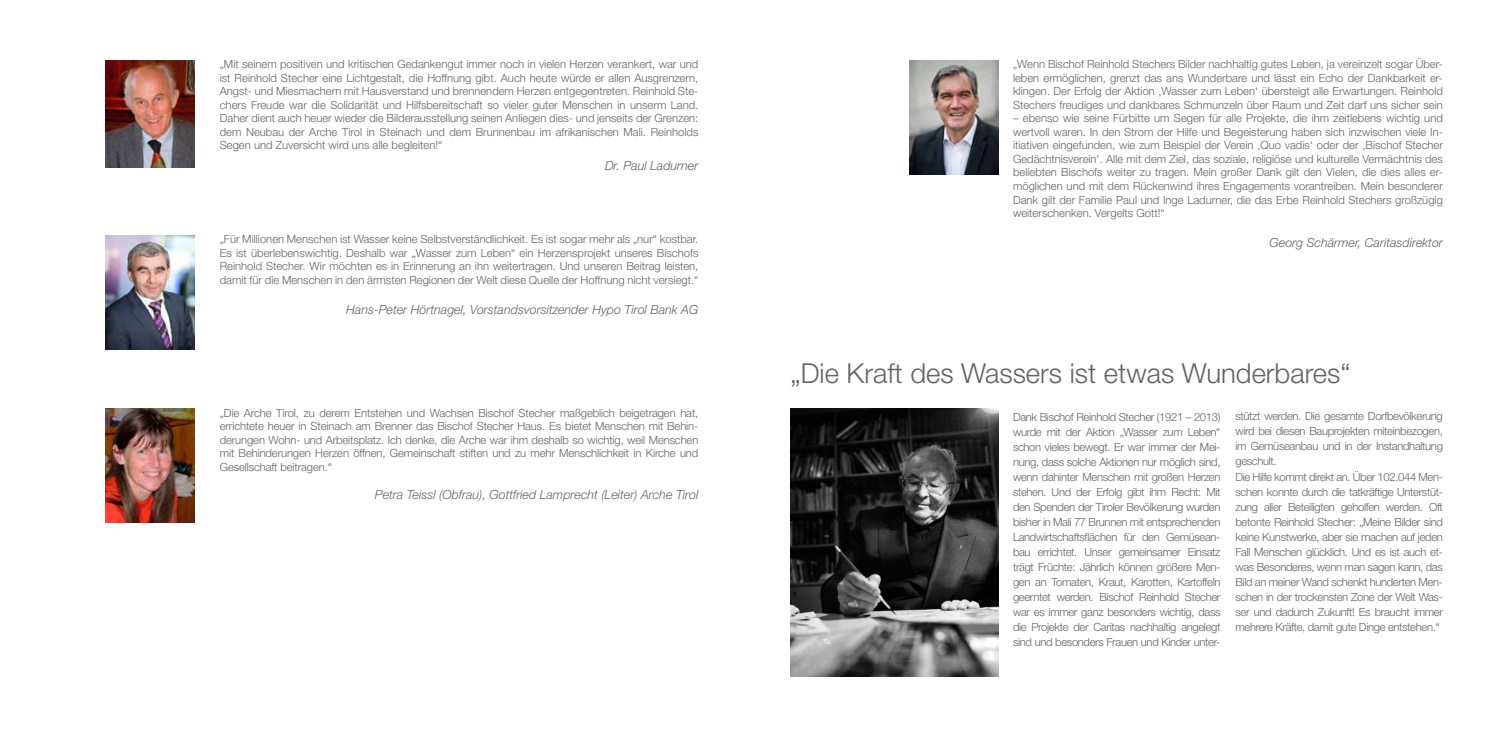
<style>
.page{position:relative;width:1489px;height:745px;background:#fff}
.page>*{position:absolute;margin:0;border:0;box-sizing:border-box;transform-origin:0 0}
.t1{font:300 27.5px "Helvetica Neue LT Std";color:#646363}
.t2{font:italic 300 12.5px "Helvetica Neue LT Std";color:#646363}
.t3{font:300 11.25px/15px "Helvetica Neue LT Std";letter-spacing:-.03em;color:#646363;text-align:justify}
</style>
<div class="page">
<img style="left:105px;top:235px;width:89px;height:114px">
<img style="left:105px;top:408px;width:89px;height:114px">
<img style="left:105px;top:60px;width:89px;height:107px">
<img style="left:909px;top:60px;width:88px;height:114px">
<img style="left:790px;top:408px;width:207px;height:268px">
<p class="t3" style="left:220px;top:57px;width:480px;line-height:13.5px">„Mit seinem positiven und kritischen Gedankengut immer noch in vielen Herzen verankert, war und ist Reinhold Stecher eine Lichtgestalt, die Hoffnung gibt. Auch heute würde er allen Ausgrenzern, Angst- und Miesmachern mit Hausverstand und brennendem Herzen entgegentreten. Reinhold Ste&shy;chers Freude war die Solidarität und Hilfsbereitschaft so vieler guter Menschen in unserm Land.<br>Daher dient auch heuer wieder die Bilderausstellung seinen Anliegen dies- und jenseits der Grenzen: dem Neubau der Arche Tirol in Steinach und dem Brunnenbau im afrikanischen Mali. Reinholds Segen und Zuversicht wird uns alle begleiten!“</p>
<p class="t2" style="left:605px;top:158px;width:95px">Dr. Paul Ladurner</p>
<p class="t3" style="left:220px;top:232px;width:480px;line-height:13.5px">„Für Millionen Menschen ist Wasser keine Selbstverständlichkeit. Es ist sogar mehr als „nur“ kostbar.<br>Es ist überlebenswichtig. Deshalb war „Wasser zum Leben“ ein Herzensprojekt unseres Bischofs Reinhold Stecher. Wir möchten es in Erinnerung an ihn weitertragen. Und unseren Beitrag leisten, damit für die Menschen in den ärmsten Regionen der Welt diese Quelle der Hoffnung nicht versiegt.“</p>
<p class="t2" style="left:346px;top:302px;width:354px">Hans-Peter Hörtnagel, Vorstandsvorsitzender Hypo Tirol Bank AG</p>
<p class="t3" style="left:220px;top:405px;width:480px;line-height:13.5px">„Die Arche Tirol, zu derem Entstehen und Wachsen Bischof Stecher maßgeblich beigetragen hat, errichtete heuer in Steinach am Brenner das Bischof Stecher Haus. Es bietet Menschen mit Behin&shy;derungen Wohn- und Arbeitsplatz. Ich denke, die Arche war ihm deshalb so wichtig, weil Menschen mit Behinderungen Herzen öffnen, Gemeinschaft stiften und zu mehr Menschlichkeit in Kirche und Gesellschaft beitragen.“</p>
<p class="t2" style="left:375px;top:487px;width:325px">Petra Teissl (Obfrau), Gottfried Lamprecht (Leiter) Arche Tirol</p>
<p class="t3" style="left:1012px;top:57px;width:431px;line-height:13.5px">„Wenn Bischof Reinhold Stechers Bilder nachhaltig gutes Leben, ja vereinzelt sogar Über&shy;leben ermöglichen, grenzt das ans Wunderbare und lässt ein Echo der Dankbarkeit er&shy;klingen. Der Erfolg der Aktion ‚Wasser zum Leben‘ übersteigt alle Erwartungen. Reinhold Stechers freudiges und dankbares Schmunzeln über Raum und Zeit darf uns sicher sein</p>
<p class="t3" style="left:1012px;top:111px;width:431px;line-height:13.5px">– ebenso wie seine Fürbitte um Segen für alle Projekte, die ihm zeitlebens wichtig und wertvoll waren. In den Strom der Hilfe und Begeisterung haben sich inzwischen viele In&shy;itiativen eingefunden, wie zum Beispiel der Verein ‚Quo vadis‘ oder der ‚Bischof Stecher Gedächtnisverein‘. Alle mit dem Ziel, das soziale, religiöse und kulturelle Vermächtnis des beliebten Bischofs weiter zu tragen. Mein großer Dank gilt den Vielen, die dies alles er&shy;möglichen und mit dem Rückenwind ihres Engagements vorantreiben. Mein besonderer Dank gilt der Familie Paul und Inge Ladurner, die das Erbe Reinhold Stechers großzügig weiterschenken. Vergelts Gott!“</p>
<p class="t2" style="left:1269px;top:235px;width:175px">Georg Schärmer, Caritasdirektor</p>
<h1 class="t1" style="left:790px;top:356px;width:561px">„Die Kraft des Wassers ist etwas Wunderbares“</h1>
<p class="t3" style="left:1012px;top:408px;width:209px">Dank Bischof Reinhold Stecher (1921 – 2013) wurde mit der Aktion „Wasser zum Leben“ schon vieles bewegt. Er war immer der Mei&shy;nung, dass solche Aktionen nur möglich sind, wenn dahinter Menschen mit großen Herzen stehen. Und der Erfolg gibt ihm Recht: Mit den Spenden der Tiroler Bevölkerung wurden bisher in Mali 77 Brunnen mit entsprechenden Landwirtschaftsflächen für den Gemüsean&shy;bau errichtet. Unser gemeinsamer Einsatz trägt Früchte: Jährlich können größere Men&shy;gen an Tomaten, Kraut, Karotten, Kartoffeln geerntet werden. Bischof Reinhold Stecher war es immer ganz besonders wichtig, dass die Projekte der Caritas nachhaltig angelegt sind und besonders Frauen und Kinder unter-</p>
<p class="t3" style="left:1235px;top:408px;width:209px;text-align:left">stützt werden. Die gesamte Dorfbevölkerung wird bei diesen Bauprojekten miteinbezogen, im Gemüseanbau und in der Instandhaltung geschult.<br>Die Hilfe kommt direkt an. Über 102.044 Men&shy;schen konnte durch die tatkräftige Unterstüt&shy;zung aller Beteiligten geholfen werden. Oft betonte Reinhold Stecher: „Meine Bilder sind keine Kunstwerke, aber sie machen auf jeden Fall Menschen glücklich. Und es ist auch et&shy;was Besonderes, wenn man sagen kann, das Bild an meiner Wand schenkt hunderten Men&shy;schen in der trockensten Zone der Welt Was&shy;ser und dadurch Zukunft! Es braucht immer mehrere Kräfte, damit gute Dinge entstehen.“</p>
</div>
